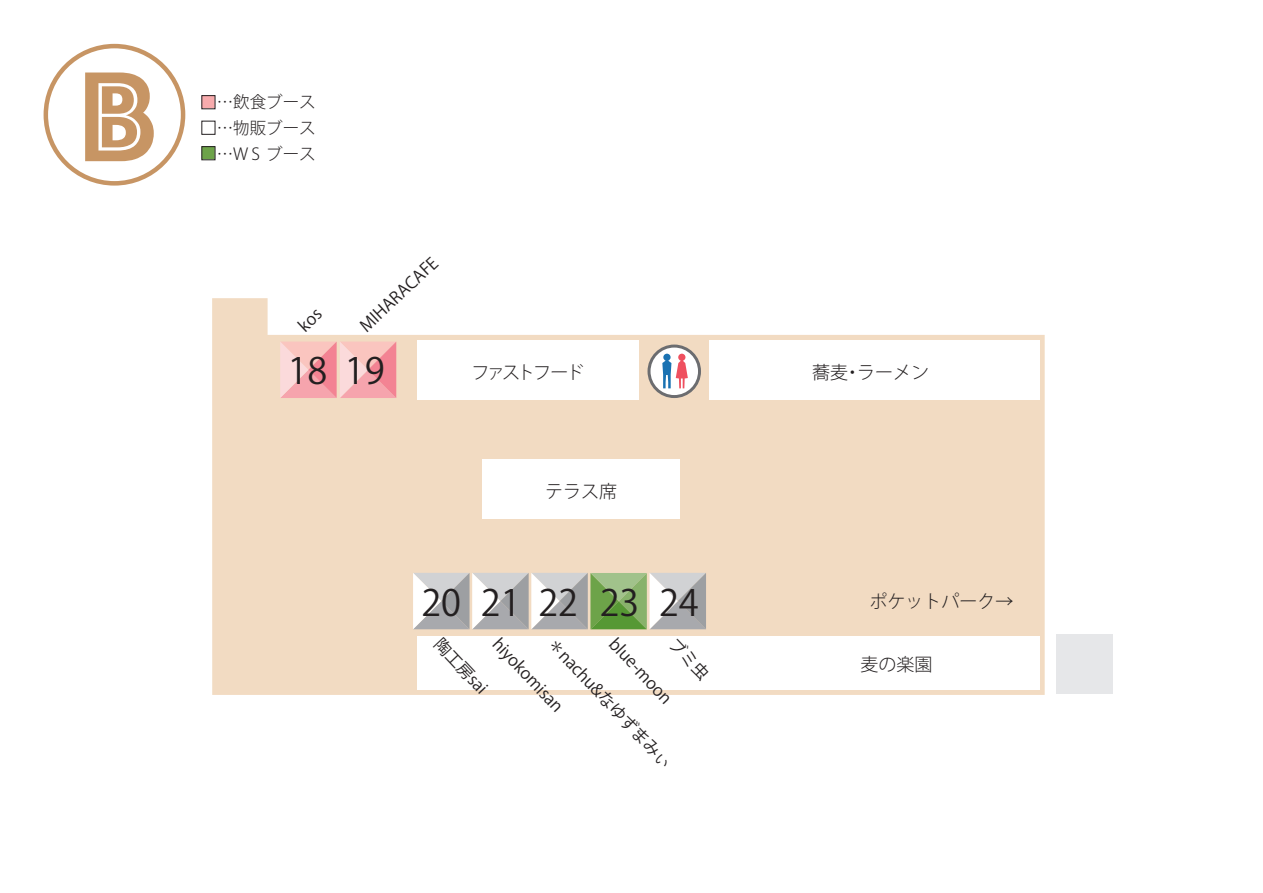
<style>
.page{position:relative;width:1263px;height:893px;background:#fff}
.page>*{position:absolute;margin:0;border:0;box-sizing:border-box;transform-origin:0 0}
.t1{font:132.9px "Phosphate Inline";color:#c79564}
.t2{font:36px "Koz Go Pro";color:#231f20}
.t3{font:300 18px "Koz Go Pro";color:#231f20}
.t4{font:300 18px "Koz Go Pro";letter-spacing:-.14em;color:#231f20}
.t5{font:16.5px "Koz Go Pro";color:#231f20}
.t6{font:300 16.5px "Koz Go Pro";color:#231f20}
.s1{color:#f8abad}
.s2{color:#fff}
.s3{color:#6da349}
</style>
<div class="page">
<div style="left:201px;top:95px;width:14px;height:14px;border:1px solid #231f20"></div>
<div style="left:201px;top:121px;width:14px;height:14px;border:1px solid #231f20"></div>
<div style="left:201px;top:146px;width:14px;height:14px;border:1px solid #231f20"></div>
<div style="left:44px;top:44px;width:141px;height:142px;border:4px solid #c79564;border-radius:50%"></div>
<svg style="left:212px;top:298px;width:833px;height:397px;background:#f3dfc9"></svg>
<div style="left:417px;top:340px;width:221px;height:60px;background:#fff"></div>
<div style="left:709px;top:340px;width:330px;height:60px;background:#fff"></div>
<div style="left:482px;top:459px;width:197px;height:60px;background:#fff"></div>
<div style="left:417px;top:636px;width:622px;height:54px;background:#fff"></div>
<div style="left:1057px;top:634px;width:56px;height:60px;background:#e6e7e9"></div>
<svg style="left:649px;top:346px;width:50px;height:51px"></svg>
<div style="left:647px;top:345px;width:54px;height:53px;border:3px solid #6c6d70;border-radius:50%"></div>
<svg style="left:662px;top:354px;width:26px;height:34px"></svg>
<svg style="left:280px;top:342px;width:116px;height:56px;background:#f7b2b6"></svg>
<svg style="left:413px;top:573px;width:293px;height:56px"></svg>
<svg style="left:297px;top:309px;width:26px;height:23px"></svg>
<h1 class="t1" style="left:81px;top:22px;width:76px">-</h1>
<p class="t6" style="left:200px;top:92px;width:117px"><span class="s1">■</span>…飲食ブース</p>
<p class="t6" style="left:200px;top:117px;width:117px"><span class="s2">■</span>…物販ブース</p>
<p class="t6" style="left:200px;top:143px;width:117px"><span class="s3">■</span>…W S ブース</p>
<p class="t5" style="left:355px;top:320px;width:101px;rotate:-43deg">MIHARACAFE</p>
<h2 class="t2" style="left:288px;top:348px;width:98px">18 19</h2>
<p class="t4" style="left:472px;top:360px;width:114px">ファストフード</p>
<p class="t3" style="left:545px;top:480px;width:73px">テラス席</p>
<h2 class="t2" style="left:421px;top:579px;width:158px">20 21 22</h2>
<h2 class="t2" style="left:659px;top:579px;width:41px">24</h2>
<h2 class="t2" style="left:600px;top:579px;width:41px">23</h2>
<p class="t5" style="left:445px;top:633px;width:71px;rotate:47deg">陶工房sai</p>
<p class="t5" style="left:504px;top:633px;width:96px;rotate:47deg">hiyokomisan</p>
<p class="t5" style="left:620px;top:633px;width:84px;rotate:47deg">blue-moon</p>
<p class="t5" style="left:559px;top:633px;width:174px;rotate:47deg">＊nachu&amp;なゆずまみぃ</p>
<p class="t3" style="left:812px;top:360px;width:118px">蕎麦・ラーメン</p>
<p class="t3" style="left:869px;top:590px;width:145px">ポケットパーク→</p>
<p class="t3" style="left:860px;top:653px;width:73px">麦の楽園</p>
</div>
